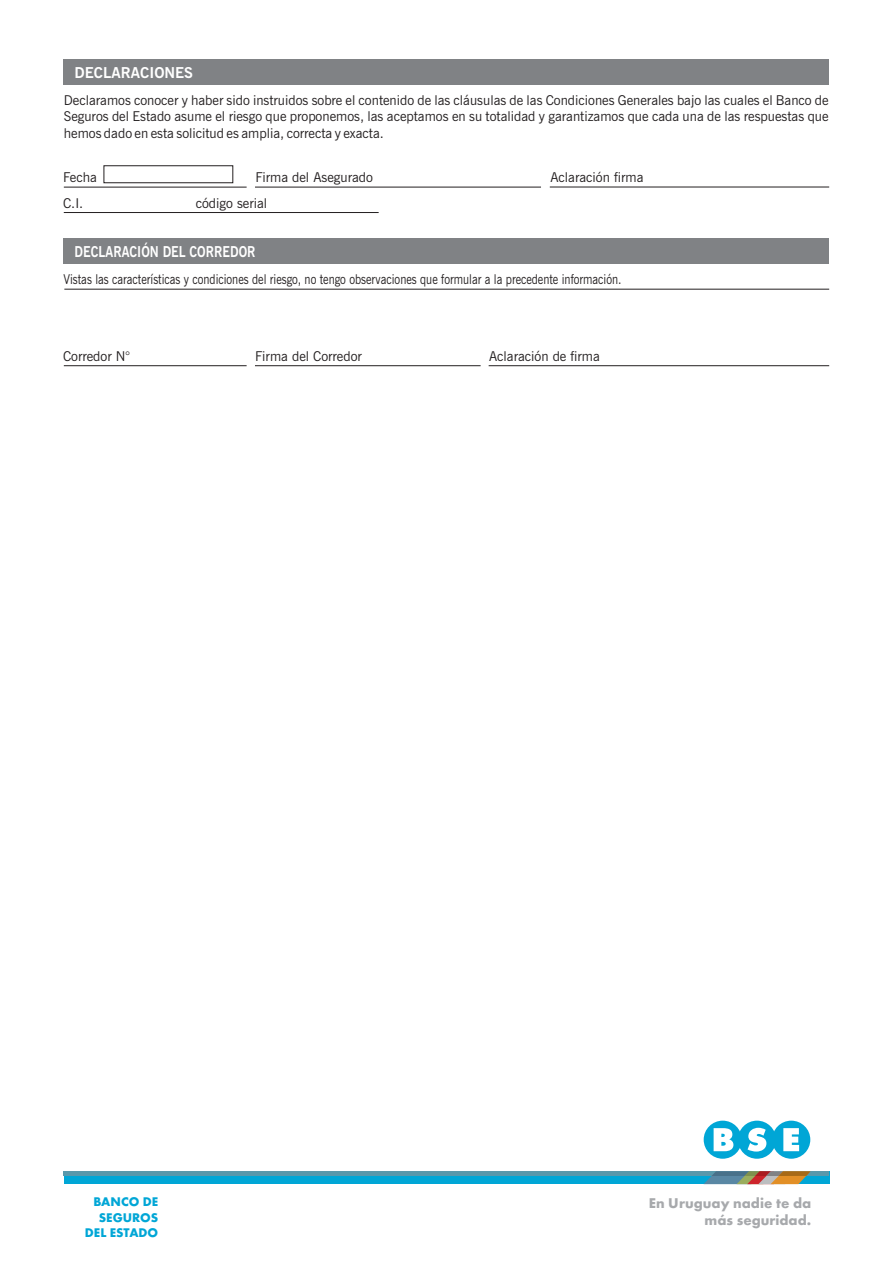
<style>
.page{position:relative;width:893px;height:1263px;background:#fff}
.page>*{position:absolute;margin:0;border:0;box-sizing:border-box;transform-origin:0 0}
.t1{font:700 15px "News Gothic BT";color:#fff;scale:.84 1}
.t2{font:700 15px "News Gothic BT";color:#fff}
.t3{font:14.7px/17.2px "Futura T Bold";color:#a7a9ac;text-align:right}
.t4{font:13.5px/16.2px "News Gothic BT";color:#231f20;text-align:justify}
.t5{font:13.5px "News Gothic BT";color:#231f20;scale:.84 1}
.t6{font:13.05px/15.3px "Futura T Bold";color:#00a6d6;text-align:right}
</style>
<div class="page">
<div style="left:64px;top:59px;width:765px;height:26px;background:#808285"></div>
<div style="left:64px;top:238px;width:765px;height:26px;background:#808285"></div>
<hr style="left:64px;top:365px;width:183px;height:1px;background:#231f20">
<hr style="left:255px;top:365px;width:226px;height:1px;background:#231f20">
<hr style="left:489px;top:365px;width:340px;height:1px;background:#231f20">
<hr style="left:64px;top:289px;width:765px;height:1px;background:#231f20">
<hr style="left:255px;top:187px;width:286px;height:1px;background:#231f20">
<hr style="left:64px;top:187px;width:183px;height:1px;background:#231f20">
<hr style="left:550px;top:187px;width:279px;height:1px;background:#231f20">
<div style="left:103px;top:165px;width:130px;height:18px;border:1px solid #231f20"></div>
<hr style="left:64px;top:212px;width:315px;height:1px;background:#231f20">
<div style="left:64px;top:1171px;width:765px;height:13px;background:#00a6d6"></div>
<div style="left:704px;top:1121px;width:38px;height:38px;background:#00a6d6;border-radius:50%"></div>
<div style="left:772px;top:1121px;width:38px;height:38px;background:#00a6d6;border-radius:50%"></div>
<div style="left:738px;top:1121px;width:38px;height:38px;background:#00a6d6;border-radius:50%"></div>
<svg style="left:714px;top:1128px;width:19px;height:23px"></svg>
<svg style="left:748px;top:1128px;width:18px;height:23px"></svg>
<svg style="left:783px;top:1128px;width:16px;height:23px"></svg>
<div style="left:64px;top:1171px;width:765px;height:5px;background:#5998ab"></div>
<svg style="left:704px;top:1171px;width:106px;height:13px"></svg>
<p class="t2" style="left:75px;top:66px;width:120px">DECLARACIONES</p>
<p class="t4" style="left:64px;top:94px;width:766px">Declaramos conocer y haber sido instruidos sobre el contenido de las cláusulas de las Condiciones Generales bajo las cuales el Banco de Seguros del Estado asume el riesgo que proponemos, las aceptamos en su totalidad y garantizamos que cada una de las respuestas que hemos dado en esta solicitud es amplia, correcta y exacta.</p>
<p class="t4" style="left:63px;top:171px;width:35px">Fecha</p>
<p class="t4" style="left:255px;top:171px;width:119px">Firma del Asegurado</p>
<p class="t4" style="left:550px;top:171px;width:95px">Aclaración firma</p>
<p class="t4" style="left:63px;top:196px;width:22px">C.I.</p>
<p class="t4" style="left:196px;top:196px;width:73px">código serial</p>
<p class="t1" style="left:75px;top:245px;width:217px">DECLARACIÓN DEL CORREDOR</p>
<p class="t5" style="left:64px;top:274px;width:666px">Vistas las características y condiciones del riesgo, no tengo observaciones que formular a la precedente información.</p>
<p class="t4" style="left:63px;top:349px;width:68px">Corredor N°</p>
<p class="t4" style="left:255px;top:349px;width:108px">Firma del Corredor</p>
<p class="t4" style="left:489px;top:349px;width:112px">Aclaración de firma</p>
<p class="t6" style="left:85px;top:1195px;width:75px">BANCO DE<br>SEGUROS<br>DEL ESTADO</p>
<p class="t3" style="left:649px;top:1196px;width:164px">En Uruguay nadie te da más seguridad.</p>
</div>
